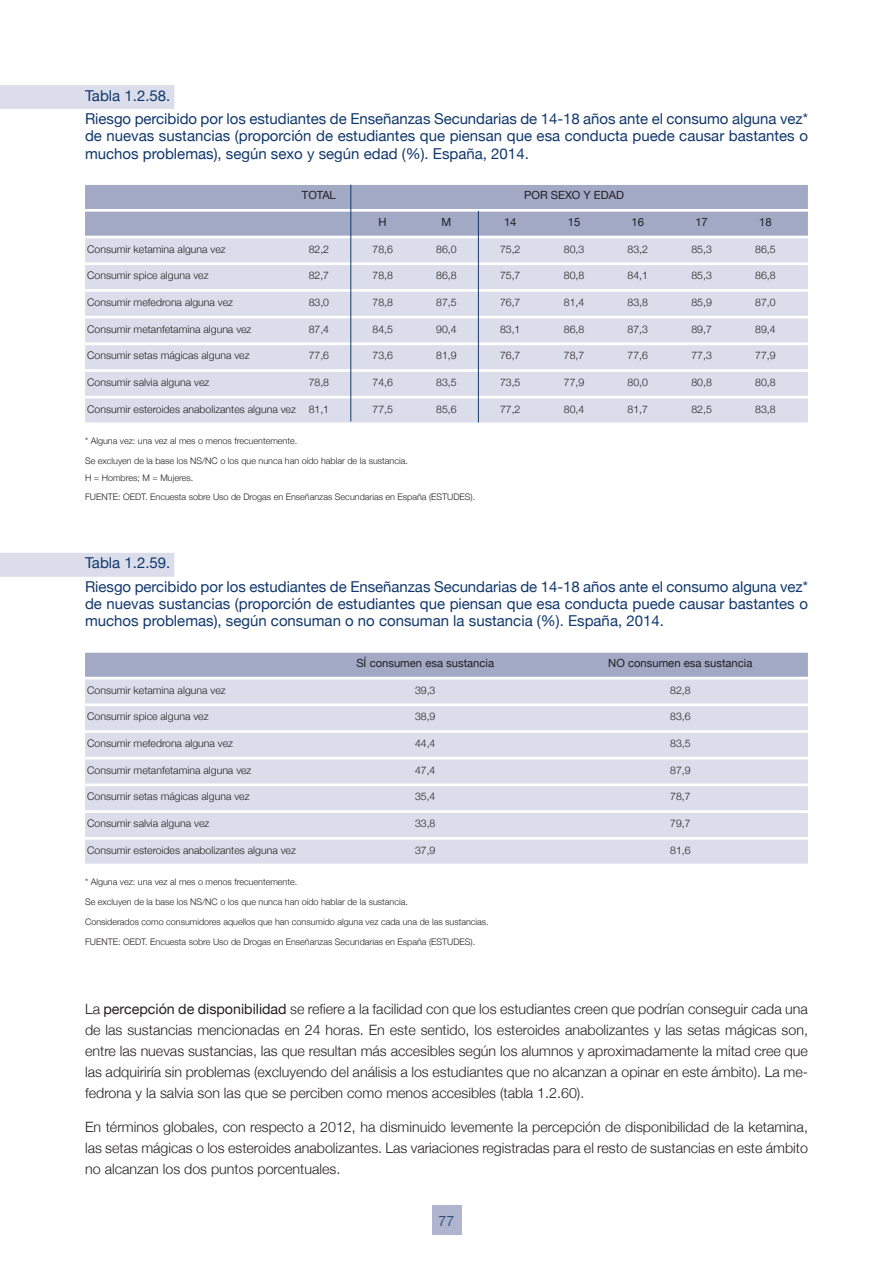
<style>
.page{position:relative;width:893px;height:1263px;background:#fff}
.page>*{position:absolute;margin:0;border:0;box-sizing:border-box;transform-origin:0 0}
.t1{font:15px/23.7px "Helvetica Neue";color:#11386d}
.t2{font:300 14.25px/21px "Helvetica Neue";color:#231f20;text-align:justify}
.t3{font:300 14.25px "Helvetica Neue";color:#11386d}
.t4{font:11.25px "Helvetica Neue";color:#231f20}
.t5{font:300 10.5px "Helvetica Neue";color:#231f20}
.t6{font:300 9px/19.8px "Helvetica Neue";color:#231f20}
.s1{font-weight:400}
</style>
<div class="page">
<div style="left:432px;top:1205px;width:29px;height:30px;background:#afb5ce"></div>
<div style="left:0;top:85px;width:174px;height:24px;background:#dbdeea"></div>
<div style="left:85px;top:185px;width:723px;height:24px;background:#a1a9c5"></div>
<div style="left:85px;top:212px;width:723px;height:24px;background:#a1a9c5"></div>
<div style="left:85px;top:238px;width:723px;height:24px;background:#dbdeea"></div>
<div style="left:85px;top:265px;width:723px;height:24px;background:#dbdeea"></div>
<div style="left:85px;top:292px;width:723px;height:24px;background:#dbdeea"></div>
<div style="left:85px;top:318px;width:723px;height:24px;background:#dbdeea"></div>
<div style="left:85px;top:345px;width:723px;height:24px;background:#dbdeea"></div>
<div style="left:85px;top:372px;width:723px;height:24px;background:#dbdeea"></div>
<div style="left:85px;top:398px;width:723px;height:24px;background:#dbdeea"></div>
<hr style="left:350px;top:185px;width:1px;height:236px;background:#11386d">
<hr style="left:478px;top:211px;width:1px;height:211px;background:#11386d">
<div style="left:0;top:553px;width:174px;height:24px;background:#dbdeea"></div>
<div style="left:85px;top:653px;width:723px;height:24px;background:#a1a9c5"></div>
<div style="left:85px;top:679px;width:723px;height:24px;background:#dbdeea"></div>
<div style="left:85px;top:706px;width:723px;height:24px;background:#dbdeea"></div>
<div style="left:85px;top:733px;width:723px;height:24px;background:#dbdeea"></div>
<div style="left:85px;top:759px;width:723px;height:24px;background:#dbdeea"></div>
<div style="left:85px;top:786px;width:723px;height:24px;background:#dbdeea"></div>
<div style="left:85px;top:813px;width:723px;height:24px;background:#dbdeea"></div>
<div style="left:85px;top:840px;width:723px;height:24px;background:#dbdeea"></div>
<p class="t1" style="left:85px;top:83px;width:724px">Tabla 1.2.58.<br>Riesgo percibido por los estudiantes de Enseñanzas Secundarias de 14-18 años ante el consumo alguna vez*</p>
<p class="t1" style="left:85px;top:127px;width:724px;line-height:17.2px">de nuevas sustancias (proporción de estudiantes que piensan que esa conducta puede causar bastantes o muchos problemas), según sexo y según edad (%). España, 2014.</p>
<p class="t4" style="left:302px;top:188px;width:35px">TOTAL</p>
<p class="t4" style="left:524px;top:188px;width:101px">POR SEXO Y EDAD</p>
<p class="t4" style="left:379px;top:215px;width:10px">H</p>
<p class="t4" style="left:442px;top:215px;width:11px">M</p>
<p class="t4" style="left:504px;top:215px;width:14px">14</p>
<p class="t4" style="left:568px;top:215px;width:14px">15</p>
<p class="t4" style="left:632px;top:215px;width:14px">16</p>
<p class="t4" style="left:695px;top:215px;width:14px">17</p>
<p class="t4" style="left:759px;top:215px;width:14px">18</p>
<p class="t5" style="left:87px;top:242px;width:140px">Consumir ketamina alguna vez</p>
<p class="t5" style="left:309px;top:242px;width:22px">82,2</p>
<p class="t5" style="left:372px;top:242px;width:22px">78,6</p>
<p class="t5" style="left:436px;top:242px;width:22px">86,0</p>
<p class="t5" style="left:500px;top:242px;width:22px">75,2</p>
<p class="t5" style="left:564px;top:242px;width:22px">80,3</p>
<p class="t5" style="left:628px;top:242px;width:22px">83,2</p>
<p class="t5" style="left:691px;top:242px;width:22px">85,3</p>
<p class="t5" style="left:755px;top:242px;width:22px">86,5</p>
<p class="t5" style="left:87px;top:269px;width:123px">Consumir spice alguna vez</p>
<p class="t5" style="left:309px;top:269px;width:22px">82,7</p>
<p class="t5" style="left:372px;top:269px;width:22px">78,8</p>
<p class="t5" style="left:436px;top:269px;width:22px">86,8</p>
<p class="t5" style="left:500px;top:269px;width:22px">75,7</p>
<p class="t5" style="left:564px;top:269px;width:22px">80,8</p>
<p class="t5" style="left:628px;top:269px;width:22px">84,1</p>
<p class="t5" style="left:691px;top:269px;width:22px">85,3</p>
<p class="t5" style="left:755px;top:269px;width:22px">86,8</p>
<p class="t5" style="left:87px;top:296px;width:147px">Consumir mefedrona alguna vez</p>
<p class="t5" style="left:309px;top:296px;width:22px">83,0</p>
<p class="t5" style="left:372px;top:296px;width:22px">78,8</p>
<p class="t5" style="left:436px;top:296px;width:22px">87,5</p>
<p class="t5" style="left:500px;top:296px;width:22px">76,7</p>
<p class="t5" style="left:564px;top:296px;width:22px">81,4</p>
<p class="t5" style="left:628px;top:296px;width:22px">83,8</p>
<p class="t5" style="left:691px;top:296px;width:22px">85,9</p>
<p class="t5" style="left:755px;top:296px;width:22px">87,0</p>
<p class="t5" style="left:87px;top:322px;width:166px">Consumir metanfetamina alguna vez</p>
<p class="t5" style="left:309px;top:322px;width:22px">87,4</p>
<p class="t5" style="left:372px;top:322px;width:22px">84,5</p>
<p class="t5" style="left:436px;top:322px;width:22px">90,4</p>
<p class="t5" style="left:500px;top:322px;width:22px">83,1</p>
<p class="t5" style="left:564px;top:322px;width:22px">86,8</p>
<p class="t5" style="left:628px;top:322px;width:22px">87,3</p>
<p class="t5" style="left:691px;top:322px;width:22px">89,7</p>
<p class="t5" style="left:755px;top:322px;width:22px">89,4</p>
<p class="t5" style="left:87px;top:349px;width:164px">Consumir setas mágicas alguna vez</p>
<p class="t5" style="left:309px;top:349px;width:22px">77,6</p>
<p class="t5" style="left:372px;top:349px;width:22px">73,6</p>
<p class="t5" style="left:436px;top:349px;width:22px">81,9</p>
<p class="t5" style="left:500px;top:349px;width:22px">76,7</p>
<p class="t5" style="left:564px;top:349px;width:22px">78,7</p>
<p class="t5" style="left:628px;top:349px;width:22px">77,6</p>
<p class="t5" style="left:691px;top:349px;width:22px">77,3</p>
<p class="t5" style="left:755px;top:349px;width:22px">77,9</p>
<p class="t5" style="left:87px;top:376px;width:124px">Consumir salvia alguna vez</p>
<p class="t5" style="left:309px;top:376px;width:22px">78,8</p>
<p class="t5" style="left:372px;top:376px;width:22px">74,6</p>
<p class="t5" style="left:436px;top:376px;width:22px">83,5</p>
<p class="t5" style="left:500px;top:376px;width:22px">73,5</p>
<p class="t5" style="left:564px;top:376px;width:22px">77,9</p>
<p class="t5" style="left:628px;top:376px;width:22px">80,0</p>
<p class="t5" style="left:691px;top:376px;width:22px">80,8</p>
<p class="t5" style="left:755px;top:376px;width:22px">80,8</p>
<p class="t5" style="left:87px;top:403px;width:243px">Consumir esteroides anabolizantes alguna vez 81,1</p>
<p class="t5" style="left:372px;top:403px;width:22px">77,5</p>
<p class="t5" style="left:436px;top:403px;width:22px">85,6</p>
<p class="t5" style="left:500px;top:403px;width:22px">77,2</p>
<p class="t5" style="left:564px;top:403px;width:22px">80,4</p>
<p class="t5" style="left:628px;top:403px;width:22px">81,7</p>
<p class="t5" style="left:691px;top:403px;width:22px">82,5</p>
<p class="t5" style="left:755px;top:403px;width:22px">83,8</p>
<p class="t6" style="left:85px;top:431px;width:324px">* Alguna vez: una vez al mes o menos frecuentemente.<br>Se excluyen de la base los NS/NC o los que nunca han oído hablar de la sustancia.</p>
<p class="t6" style="left:85px;top:467px;width:392px">H = Hombres; M = Mujeres.<br>FUENTE: OEDT. Encuesta sobre Uso de Drogas en Enseñanzas Secundarias en España (ESTUDES).</p>
<p class="t1" style="left:85px;top:551px;width:724px">Tabla 1.2.59.<br>Riesgo percibido por los estudiantes de Enseñanzas Secundarias de 14-18 años ante el consumo alguna vez*</p>
<p class="t1" style="left:85px;top:595px;width:724px;line-height:17.2px">de nuevas sustancias (proporción de estudiantes que piensan que esa conducta puede causar bastantes o muchos problemas), según consuman o no consuman la sustancia (%). España, 2014.</p>
<p class="t4" style="left:356px;top:656px;width:139px">SÍ consumen esa sustancia</p>
<p class="t4" style="left:608px;top:656px;width:146px">NO consumen esa sustancia</p>
<p class="t5" style="left:87px;top:683px;width:140px">Consumir ketamina alguna vez</p>
<p class="t5" style="left:415px;top:683px;width:22px">39,3</p>
<p class="t5" style="left:670px;top:683px;width:22px">82,8</p>
<p class="t5" style="left:87px;top:710px;width:123px">Consumir spice alguna vez</p>
<p class="t5" style="left:415px;top:710px;width:22px">38,9</p>
<p class="t5" style="left:670px;top:710px;width:22px">83,6</p>
<p class="t5" style="left:87px;top:737px;width:147px">Consumir mefedrona alguna vez</p>
<p class="t5" style="left:415px;top:737px;width:22px">44,4</p>
<p class="t5" style="left:670px;top:737px;width:22px">83,5</p>
<p class="t5" style="left:87px;top:764px;width:166px">Consumir metanfetamina alguna vez</p>
<p class="t5" style="left:415px;top:764px;width:22px">47,4</p>
<p class="t5" style="left:670px;top:764px;width:22px">87,9</p>
<p class="t5" style="left:87px;top:790px;width:164px">Consumir setas mágicas alguna vez</p>
<p class="t5" style="left:415px;top:790px;width:22px">35,4</p>
<p class="t5" style="left:670px;top:790px;width:22px">78,7</p>
<p class="t5" style="left:87px;top:817px;width:124px">Consumir salvia alguna vez</p>
<p class="t5" style="left:415px;top:817px;width:22px">33,8</p>
<p class="t5" style="left:670px;top:817px;width:22px">79,7</p>
<p class="t5" style="left:87px;top:844px;width:210px">Consumir esteroides anabolizantes alguna vez</p>
<p class="t5" style="left:415px;top:844px;width:22px">37,9</p>
<p class="t5" style="left:670px;top:844px;width:22px">81,6</p>
<p class="t6" style="left:85px;top:872px;width:405px">* Alguna vez: una vez al mes o menos frecuentemente.<br>Se excluyen de la base los NS/NC o los que nunca han oído hablar de la sustancia.<br>Considerados como consumidores aquellos que han consumido alguna vez cada una de las sustancias.<br>FUENTE: OEDT. Encuesta sobre Uso de Drogas en Enseñanzas Secundarias en España (ESTUDES).</p>
<p class="t2" style="left:85px;top:998px;width:724px">La <span class="s1">percepción de disponibilidad</span> se refiere a la facilidad con que los estudiantes creen que podrían conseguir cada una de las sustancias mencionadas en 24 horas. En este sentido, los esteroides anabolizantes y las setas mágicas son, entre las nuevas sustancias, las que resultan más accesibles según los alumnos y aproximadamente la mitad cree que las adquiriría sin problemas (excluyendo del análisis a los estudiantes que no alcanzan a opinar en este ámbito). La me&shy;fedrona y la salvia son las que se perciben como menos accesibles (tabla 1.2.60).</p>
<p class="t2" style="left:85px;top:1116px;width:724px">En términos globales, con respecto a 2012, ha disminuido levemente la percepción de disponibilidad de la ketamina, las setas mágicas o los esteroides anabolizantes. Las variaciones registradas para el resto de sustancias en este ámbito no alcanzan los dos puntos porcentuales.</p>
<p class="t3" style="left:439px;top:1212px;width:17px">77</p>
</div>
